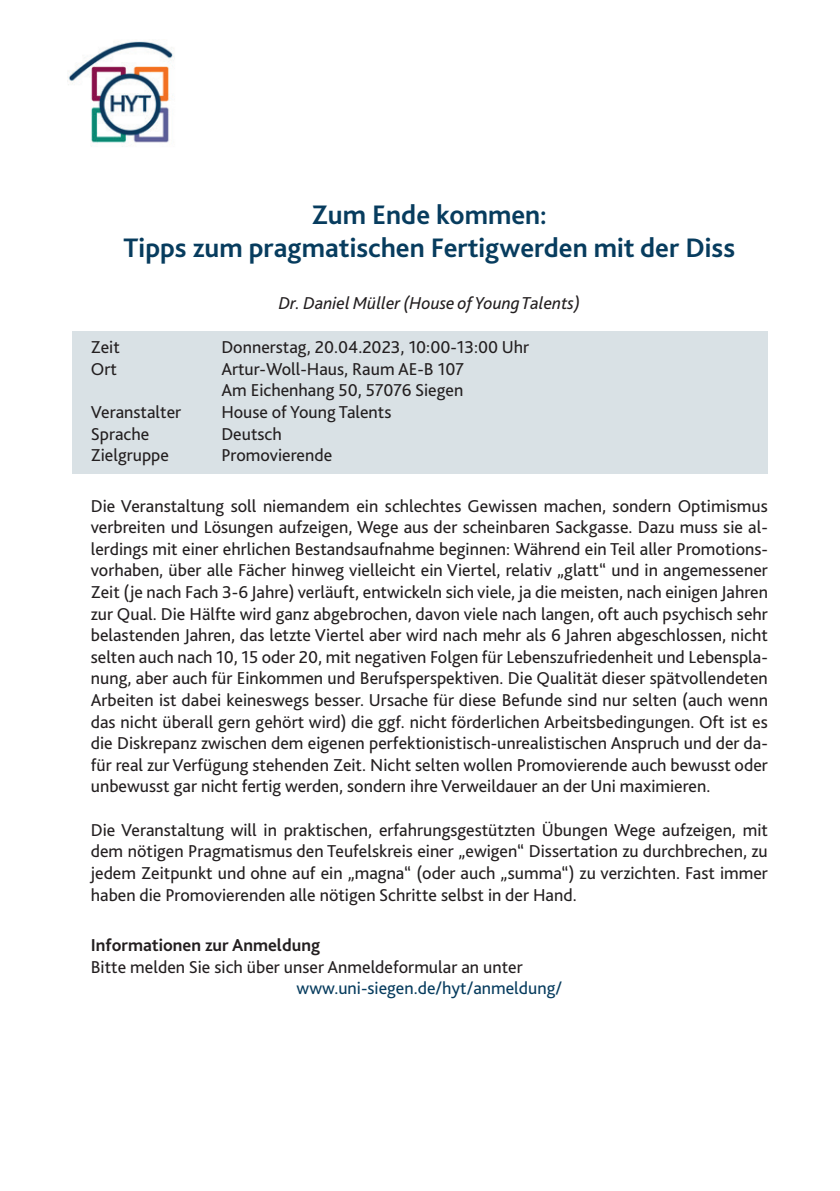
<style>
.page{position:relative;width:840px;height:1191px;background:#fff}
.page>*{position:absolute;margin:0;border:0;box-sizing:border-box;transform-origin:0 0}
.t1{font:700 28px/33.6px "Bliss 2";color:#073c5e;text-align:center}
.t2{font:18px/21.6px "Bliss 2";color:#231f20;text-align:justify}
.t3{font:italic 18px "Bliss 2";color:#231f20}
.t4{font:18px "Bliss 2";color:#073c5e}
.t5{font:700 18px "Bliss 2";color:#231f20}
</style>
<div class="page">
<img style="left:67px;top:41px;width:107px;height:106px">
<div style="left:72px;top:331px;width:695px;height:142px;background:#d9e1e5"></div>
<h1 class="t1" style="left:124px;top:197px;width:612px">Zum Ende kommen:<br>Tipps zum pragmatischen Fertigwerden mit der Diss</h1>
<p class="t3" style="left:278px;top:292px;width:303px">Dr. Daniel Müller (House of Young Talents)</p>
<p class="t2" style="left:91px;top:336px;width:31px">Zeit</p>
<p class="t2" style="left:221px;top:336px;width:309px">Donnerstag, 20.04.2023, 10:00-13:00 Uhr</p>
<p class="t2" style="left:91px;top:357px;width:28px">Ort</p>
<p class="t2" style="left:221px;top:357px;width:244px">Artur-Woll-Haus, Raum AE-B 107<br>Am Eichenhang 50, 57076 Siegen</p>
<p class="t2" style="left:91px;top:401px;width:92px">Veranstalter</p>
<p class="t2" style="left:221px;top:401px;width:171px">House of Young Talents</p>
<p class="t2" style="left:91px;top:422px;width:60px">Sprache</p>
<p class="t2" style="left:221px;top:422px;width:62px">Deutsch</p>
<p class="t2" style="left:91px;top:444px;width:80px">Zielgruppe</p>
<p class="t2" style="left:221px;top:444px;width:112px">Promovierende</p>
<p class="t2" style="left:91px;top:494px;width:678px">Die Veranstaltung soll niemandem ein schlechtes Gewissen machen, sondern Optimismus verbreiten und Lösungen aufzeigen, Wege aus der scheinbaren Sackgasse. Dazu muss sie al&shy;lerdings mit einer ehrlichen Bestandsaufnahme beginnen: Während ein Teil aller Promotions&shy;vorhaben, über alle Fächer hinweg vielleicht ein Viertel, relativ „glatt“ und in angemessener Zeit (je nach Fach 3-6 Jahre) verläuft, entwickeln sich viele, ja die meisten, nach einigen Jahren zur Qual. Die Hälfte wird ganz abgebrochen, davon viele nach langen, oft auch psychisch sehr belastenden Jahren, das letzte Viertel aber wird nach mehr als 6 Jahren abgeschlossen, nicht selten auch nach 10, 15 oder 20, mit negativen Folgen für Lebenszufriedenheit und Lebenspla&shy;nung, aber auch für Einkommen und Berufsperspektiven. Die Qualität dieser spätvollendeten Arbeiten ist dabei keineswegs besser. Ursache für diese Befunde sind nur selten (auch wenn das nicht überall gern gehört wird) die ggf. nicht förderlichen Arbeitsbedingungen. Oft ist es die Diskrepanz zwischen dem eigenen perfektionistisch-unrealistischen Anspruch und der da&shy;für real zur Verfügung stehenden Zeit. Nicht selten wollen Promovierende auch bewusst oder unbewusst gar nicht fertig werden, sondern ihre Verweildauer an der Uni maximieren.</p>
<p class="t2" style="left:91px;top:818px;width:678px">Die Veranstaltung will in praktischen, erfahrungsgestützten Übungen Wege aufzeigen, mit dem nötigen Pragmatismus den Teufelskreis einer „ewigen“ Dissertation zu durchbrechen, zu jedem Zeitpunkt und ohne auf ein „magna“ (oder auch „summa“) zu verzichten. Fast immer haben die Promovierenden alle nötigen Schritte selbst in der Hand.</p>
<p class="t5" style="left:91px;top:933px;width:231px">Informationen zur Anmeldung</p>
<p class="t2" style="left:91px;top:955px;width:433px">Bitte melden Sie sich über unser Anmeldeformular an unter</p>
<p class="t4" style="left:296px;top:977px;width:267px">www.uni-siegen.de/hyt/anmeldung/</p>
</div>
